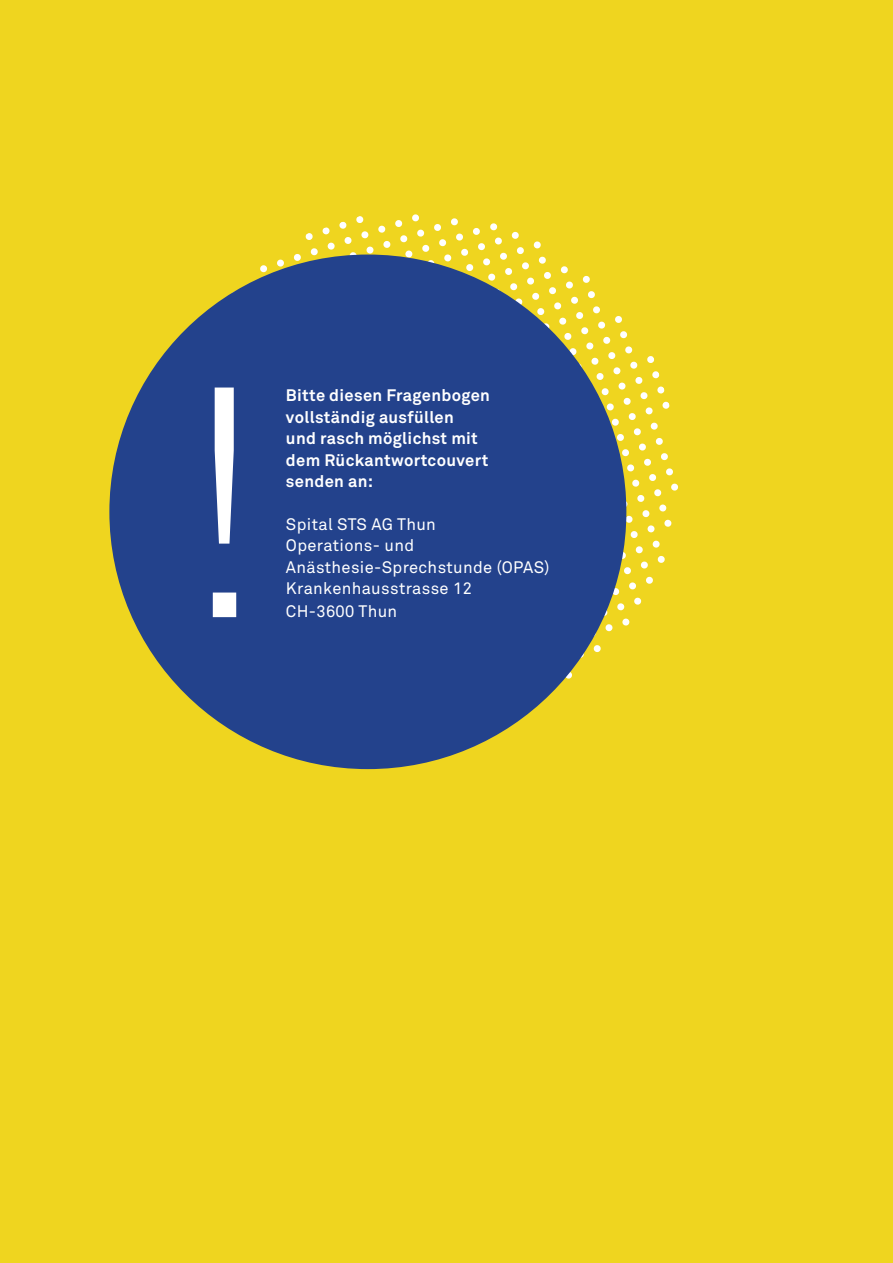
<style>
.page{position:relative;width:893px;height:1263px;background:#efd51f}
.page>*{position:absolute;margin:0;border:0;box-sizing:border-box;transform-origin:0 0}
.t1{font:300 323.85px "Akkurat";color:#fff;scale:.95 1}
.t2{font:700 16.5px/21.5px "Akkurat";letter-spacing:.02em;color:#fff}
.t3{font:16.5px/21.5px "Akkurat";letter-spacing:.02em;color:#fff}
</style>
<div class="page">
<svg style="left:606px;top:403px;width:8px;height:8px"></svg>
<svg style="left:623px;top:397px;width:8px;height:8px"></svg>
<svg style="left:640px;top:392px;width:8px;height:8px"></svg>
<svg style="left:657px;top:386px;width:8px;height:8px"></svg>
<svg style="left:611px;top:418px;width:8px;height:8px"></svg>
<svg style="left:628px;top:413px;width:8px;height:7px"></svg>
<svg style="left:645px;top:407px;width:8px;height:8px"></svg>
<svg style="left:662px;top:401px;width:8px;height:8px"></svg>
<svg style="left:616px;top:434px;width:8px;height:7px"></svg>
<svg style="left:633px;top:428px;width:8px;height:8px"></svg>
<svg style="left:650px;top:422px;width:8px;height:8px"></svg>
<svg style="left:622px;top:449px;width:7px;height:8px"></svg>
<svg style="left:639px;top:443px;width:7px;height:8px"></svg>
<svg style="left:655px;top:438px;width:8px;height:7px"></svg>
<svg style="left:627px;top:464px;width:8px;height:8px"></svg>
<svg style="left:644px;top:458px;width:7px;height:8px"></svg>
<svg style="left:661px;top:453px;width:7px;height:7px"></svg>
<svg style="left:632px;top:479px;width:8px;height:8px"></svg>
<svg style="left:649px;top:474px;width:7px;height:7px"></svg>
<svg style="left:666px;top:468px;width:7px;height:8px"></svg>
<svg style="left:626px;top:500px;width:2px;height:8px"></svg>
<svg style="left:637px;top:495px;width:8px;height:7px"></svg>
<svg style="left:654px;top:489px;width:8px;height:8px"></svg>
<svg style="left:671px;top:483px;width:7px;height:8px"></svg>
<svg style="left:626px;top:515px;width:7px;height:8px"></svg>
<svg style="left:642px;top:510px;width:8px;height:8px"></svg>
<svg style="left:659px;top:504px;width:8px;height:8px"></svg>
<svg style="left:630px;top:531px;width:8px;height:7px"></svg>
<svg style="left:647px;top:525px;width:8px;height:8px"></svg>
<svg style="left:664px;top:519px;width:8px;height:8px"></svg>
<svg style="left:622px;top:551px;width:4px;height:8px"></svg>
<svg style="left:635px;top:546px;width:8px;height:8px"></svg>
<svg style="left:652px;top:540px;width:8px;height:8px"></svg>
<svg style="left:624px;top:567px;width:7px;height:8px"></svg>
<svg style="left:640px;top:561px;width:8px;height:8px"></svg>
<svg style="left:657px;top:556px;width:8px;height:7px"></svg>
<svg style="left:612px;top:588px;width:8px;height:7px"></svg>
<svg style="left:629px;top:582px;width:7px;height:8px"></svg>
<svg style="left:646px;top:576px;width:7px;height:8px"></svg>
<svg style="left:604px;top:608px;width:4px;height:8px"></svg>
<svg style="left:617px;top:603px;width:8px;height:8px"></svg>
<svg style="left:634px;top:597px;width:8px;height:8px"></svg>
<svg style="left:605px;top:624px;width:8px;height:8px"></svg>
<svg style="left:622px;top:618px;width:8px;height:8px"></svg>
<svg style="left:593px;top:645px;width:8px;height:7px"></svg>
<svg style="left:565px;top:671px;width:7px;height:8px"></svg>
<svg style="left:305px;top:233px;width:8px;height:7px"></svg>
<svg style="left:322px;top:227px;width:8px;height:8px"></svg>
<svg style="left:339px;top:221px;width:8px;height:8px"></svg>
<svg style="left:356px;top:216px;width:8px;height:7px"></svg>
<svg style="left:260px;top:265px;width:8px;height:8px"></svg>
<svg style="left:277px;top:259px;width:7px;height:8px"></svg>
<svg style="left:293px;top:254px;width:8px;height:7px"></svg>
<svg style="left:310px;top:248px;width:8px;height:8px"></svg>
<svg style="left:327px;top:242px;width:8px;height:8px"></svg>
<svg style="left:344px;top:237px;width:8px;height:7px"></svg>
<svg style="left:361px;top:231px;width:8px;height:8px"></svg>
<svg style="left:378px;top:225px;width:8px;height:8px"></svg>
<svg style="left:395px;top:220px;width:8px;height:7px"></svg>
<svg style="left:412px;top:214px;width:7px;height:8px"></svg>
<svg style="left:349px;top:252px;width:8px;height:4px"></svg>
<svg style="left:366px;top:246px;width:8px;height:8px"></svg>
<svg style="left:383px;top:241px;width:8px;height:7px"></svg>
<svg style="left:400px;top:235px;width:8px;height:8px"></svg>
<svg style="left:417px;top:229px;width:8px;height:8px"></svg>
<svg style="left:434px;top:224px;width:7px;height:7px"></svg>
<svg style="left:451px;top:218px;width:7px;height:8px"></svg>
<svg style="left:405px;top:250px;width:8px;height:8px"></svg>
<svg style="left:422px;top:244px;width:8px;height:8px"></svg>
<svg style="left:439px;top:239px;width:8px;height:8px"></svg>
<svg style="left:456px;top:233px;width:7px;height:8px"></svg>
<svg style="left:473px;top:228px;width:7px;height:7px"></svg>
<svg style="left:427px;top:260px;width:8px;height:4px"></svg>
<svg style="left:444px;top:254px;width:8px;height:8px"></svg>
<svg style="left:461px;top:248px;width:8px;height:8px"></svg>
<svg style="left:478px;top:243px;width:7px;height:8px"></svg>
<svg style="left:495px;top:237px;width:7px;height:8px"></svg>
<svg style="left:490px;top:223px;width:8px;height:8px"></svg>
<svg style="left:511px;top:231px;width:8px;height:8px"></svg>
<svg style="left:466px;top:264px;width:8px;height:7px"></svg>
<svg style="left:483px;top:258px;width:7px;height:8px"></svg>
<svg style="left:500px;top:252px;width:7px;height:8px"></svg>
<svg style="left:516px;top:247px;width:8px;height:7px"></svg>
<svg style="left:533px;top:241px;width:8px;height:8px"></svg>
<svg style="left:488px;top:273px;width:8px;height:8px"></svg>
<svg style="left:505px;top:268px;width:7px;height:7px"></svg>
<svg style="left:522px;top:262px;width:7px;height:8px"></svg>
<svg style="left:538px;top:256px;width:8px;height:8px"></svg>
<svg style="left:510px;top:283px;width:8px;height:8px"></svg>
<svg style="left:527px;top:277px;width:7px;height:8px"></svg>
<svg style="left:544px;top:272px;width:7px;height:7px"></svg>
<svg style="left:560px;top:266px;width:8px;height:8px"></svg>
<svg style="left:515px;top:298px;width:8px;height:8px"></svg>
<svg style="left:532px;top:292px;width:8px;height:8px"></svg>
<svg style="left:549px;top:287px;width:7px;height:8px"></svg>
<svg style="left:566px;top:281px;width:7px;height:8px"></svg>
<svg style="left:582px;top:275px;width:8px;height:8px"></svg>
<svg style="left:537px;top:308px;width:8px;height:7px"></svg>
<svg style="left:554px;top:302px;width:8px;height:8px"></svg>
<svg style="left:571px;top:296px;width:7px;height:8px"></svg>
<svg style="left:588px;top:291px;width:7px;height:8px"></svg>
<svg style="left:543px;top:323px;width:7px;height:6px"></svg>
<svg style="left:559px;top:317px;width:8px;height:8px"></svg>
<svg style="left:576px;top:312px;width:8px;height:7px"></svg>
<svg style="left:593px;top:306px;width:7px;height:8px"></svg>
<svg style="left:564px;top:333px;width:8px;height:7px"></svg>
<svg style="left:581px;top:327px;width:8px;height:8px"></svg>
<svg style="left:598px;top:321px;width:7px;height:8px"></svg>
<svg style="left:615px;top:316px;width:7px;height:7px"></svg>
<svg style="left:569px;top:348px;width:8px;height:8px"></svg>
<svg style="left:586px;top:342px;width:8px;height:8px"></svg>
<svg style="left:603px;top:336px;width:8px;height:8px"></svg>
<svg style="left:620px;top:331px;width:7px;height:8px"></svg>
<svg style="left:591px;top:357px;width:8px;height:8px"></svg>
<svg style="left:608px;top:352px;width:8px;height:7px"></svg>
<svg style="left:625px;top:346px;width:8px;height:8px"></svg>
<svg style="left:647px;top:356px;width:8px;height:7px"></svg>
<svg style="left:596px;top:373px;width:8px;height:7px"></svg>
<svg style="left:613px;top:367px;width:8px;height:8px"></svg>
<svg style="left:630px;top:361px;width:8px;height:8px"></svg>
<svg style="left:601px;top:388px;width:8px;height:8px"></svg>
<svg style="left:618px;top:382px;width:8px;height:8px"></svg>
<svg style="left:635px;top:377px;width:8px;height:7px"></svg>
<svg style="left:652px;top:371px;width:8px;height:8px"></svg>
<div style="left:109px;top:255px;width:517px;height:514px;background:#23428c;border-radius:50%"></div>
<h1 class="t1" style="left:173px;top:313px;width:101px">!</h1>
<p class="t2" style="left:286px;top:385px;width:205px">Bitte diesen Fragenbogen vollständig ausfüllen<br>und rasch möglichst mit dem Rückantwortcouvert senden an:</p>
<p class="t3" style="left:286px;top:514px;width:265px">Spital STS AG Thun<br>Operations- und<br>Anästhesie-Sprechstunde (OPAS)<br>Krankenhausstrasse 12</p>
<p class="t3" style="left:286px;top:601px;width:113px">CH-3600 Thun</p>
</div>
